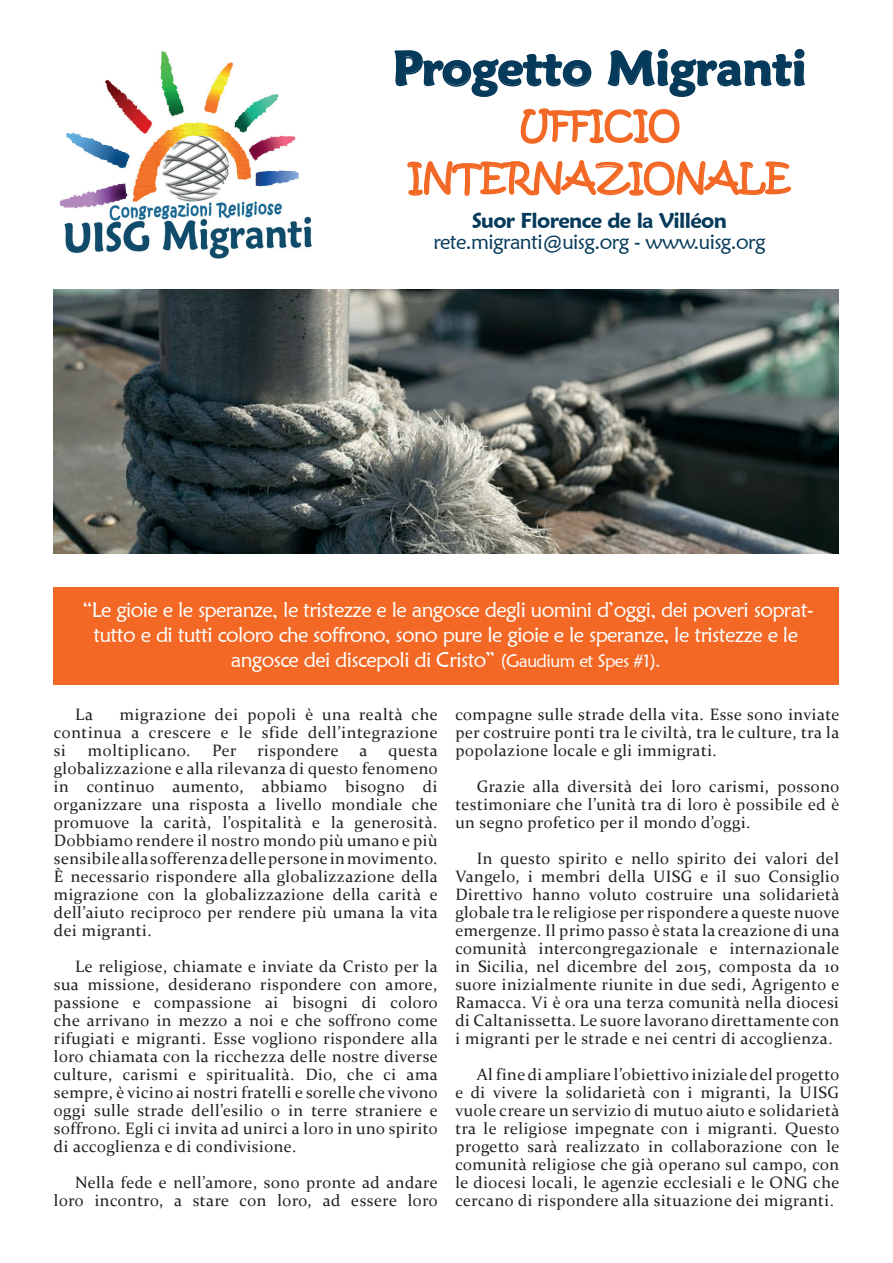
<style>
.page{position:relative;width:893px;height:1263px;background:#fff}
.page>*{position:absolute;margin:0;border:0;box-sizing:border-box;transform-origin:0 0}
.t1{font:600 48px "Maiandra GD";color:#063a5b}
.t2{font:36px/52.5px "Kristen ITC";color:#f36824;text-align:center}
.t3{font:21px/25.2px "Maiandra GD";letter-spacing:-.03em;color:#fff;text-align:center}
.t4{font:21px "Maiandra GD";letter-spacing:-.03em;color:#063a5b}
.t5{font:600 21px "Maiandra GD";letter-spacing:-.03em;color:#063a5b}
.t6{font:16.5px/18px "Constantia";letter-spacing:.03em;color:#231f20;text-align:justify}
.s1{font-size:18px}
</style>
<div class="page">
<div style="left:54px;top:587px;width:785px;height:98px;background:#f36824"></div>
<img style="left:60px;top:51px;width:252px;height:208px">
<svg style="left:394px;top:50px;width:198px;height:47px"></svg>
<svg style="left:607px;top:49px;width:198px;height:48px"></svg>
<svg style="left:520px;top:108px;width:160px;height:36px"></svg>
<svg style="left:407px;top:160px;width:385px;height:36px"></svg>
<img style="left:54px;top:290px;width:785px;height:263px">
<h1 class="t1" style="left:393px;top:39px;width:415px">Progetto Migranti</h1>
<h2 class="t2" style="left:408px;top:99px;width:384px">UFFICIO<br>INTERNAZIONALE</h2>
<p class="t5" style="left:472px;top:208px;width:256px">Suor Florence de la Villéon</p>
<p class="t4" style="left:433px;top:229px;width:334px">rete.migranti@uisg.org - www.uisg.org</p>
<p class="t3" style="left:82px;top:596px;width:732px">“Le gioie e le speranze, le tristezze e le angosce degli uomini d’oggi, dei poveri soprat&shy;tutto e di tutti coloro che soffrono, sono pure le gioie e le speranze, le tristezze e le angosce dei discepoli di Cristo” <span class="s1">(Gaudium et Spes #1).</span></p>
<p class="t6" style="left:54px;top:705px;width:385px;text-indent:66px">migrazione dei popoli è una realtà che continua a crescere e le sfide dell’integrazione si</p>
<p class="t6" style="left:75px;top:705px;width:20px">La</p>
<p class="t6" style="left:88px;top:741px;width:104px">moltiplicano.</p>
<p class="t6" style="left:212px;top:741px;width:26px">Per</p>
<p class="t6" style="left:257px;top:741px;width:83px">rispondere</p>
<p class="t6" style="left:360px;top:741px;width:9px">a</p>
<p class="t6" style="left:54px;top:741px;width:385px;text-indent:335px">questa globalizzazione e alla rilevanza di questo fenomeno in continuo aumento, abbiamo bisogno di organizzare una risposta a livello mondiale che promuove la carità, l’ospitalità e la generosità.<br>Dobbiamo rendere il nostro mondo più umano e più sensibile alla sofferenza delle persone in movimento.<br>È necessario rispondere alla globalizzazione della migrazione con la globalizzazione della carità e dell’aiuto reciproco per rendere più umana la vita dei migranti.</p>
<p class="t6" style="left:54px;top:957px;width:385px;text-indent:21px">Le religiose, chiamate e inviate da Cristo per la sua missione, desiderano rispondere con amore, passione e compassione ai bisogni di coloro che arrivano in mezzo a noi e che soffrono come rifugiati e migranti. Esse vogliono rispondere alla loro chiamata con la ricchezza delle nostre diverse culture, carismi e spiritualità. Dio, che ci ama sempre, è vicino ai nostri fratelli e sorelle che vivono oggi sulle strade dell’esilio o in terre straniere e soffrono. Egli ci invita ad unirci a loro in uno spirito di accoglienza e di condivisione.</p>
<p class="t6" style="left:54px;top:1173px;width:385px;text-align:right">Nella fede e nell’amore, sono pronte ad andare loro incontro, a stare con loro, ad essere loro</p>
<p class="t6" style="left:455px;top:705px;width:385px">compagne sulle strade della vita. Esse sono inviate per costruire ponti tra le civiltà, tra le culture, tra la popolazione locale e gli immigrati.</p>
<p class="t6" style="left:455px;top:777px;width:385px;text-indent:21px">Grazie alla diversità dei loro carismi, possono testimoniare che l’unità tra di loro è possibile ed è un segno profetico per il mondo d’oggi.</p>
<p class="t6" style="left:455px;top:849px;width:385px;text-indent:21px">In questo spirito e nello spirito dei valori del Vangelo, i membri della UISG e il suo Consiglio Direttivo hanno voluto costruire una solidarietà globale tra le religiose per rispondere a queste nuove emergenze. Il primo passo è stata la creazione di una comunità intercongregazionale e internazionale in Sicilia, nel dicembre del 2015, composta da 10 suore inizialmente riunite in due sedi, Agrigento e Ramacca. Vi è ora una terza comunità nella diocesi di Caltanissetta. Le suore lavorano direttamente con i migranti per le strade e nei centri di accoglienza.</p>
<p class="t6" style="left:455px;top:1065px;width:385px;text-indent:21px">Al fine di ampliare l’obiettivo iniziale del progetto e di vivere la solidarietà con i migranti, la UISG vuole creare un servizio di mutuo aiuto e solidarietà tra le religiose impegnate con i migranti. Questo progetto sarà realizzato in collaborazione con le comunità religiose che già operano sul campo, con le diocesi locali, le agenzie ecclesiali e le ONG che cercano di rispondere alla situazione dei migranti.</p>
</div>
